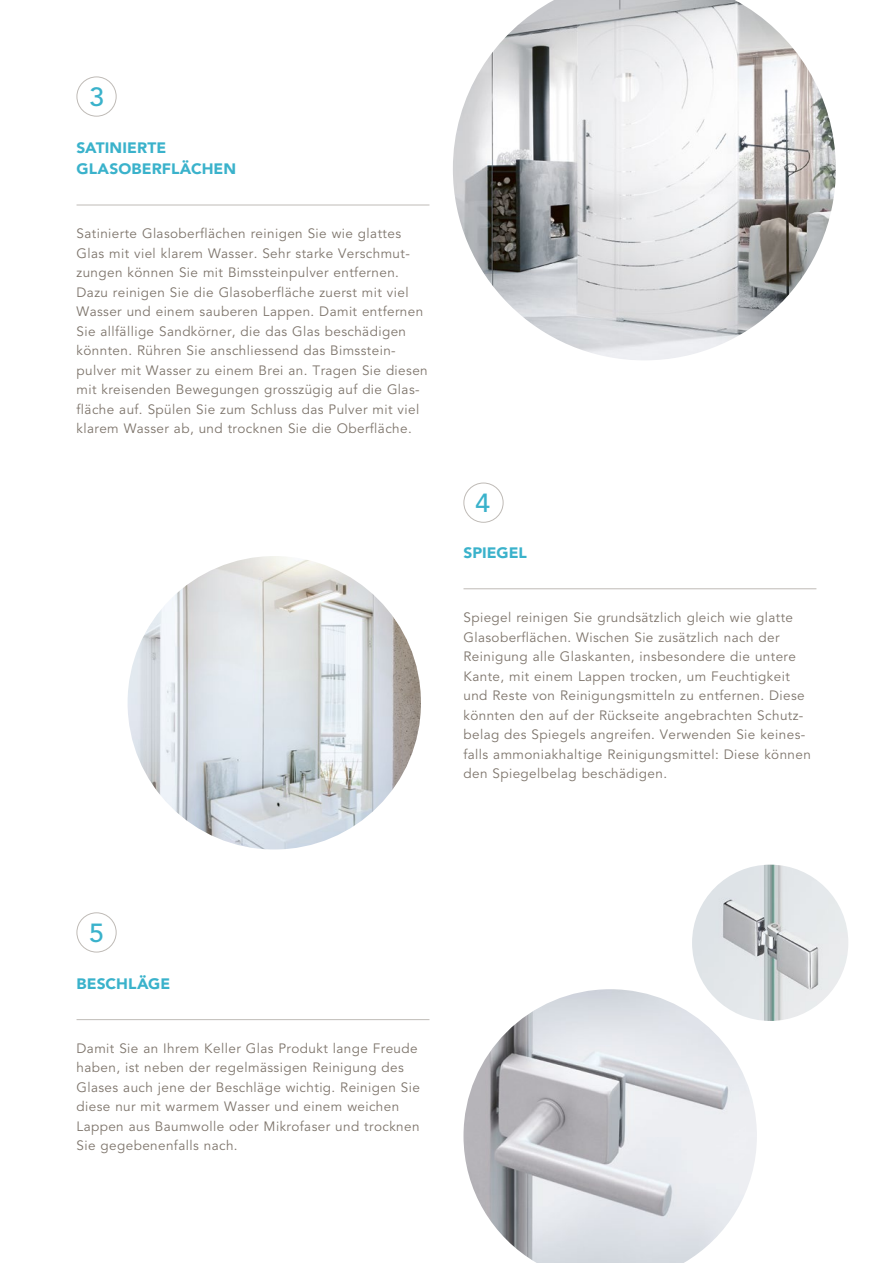
<style>
.page{position:relative;width:893px;height:1263px;background:#fff}
.page>*{position:absolute;margin:0;border:0;box-sizing:border-box;transform-origin:0 0}
.t1{font:500 25.95px "Avenir";color:#3ab2cb;scale:1.04 1}
.t2{font:900 15px/21px "Avenir";letter-spacing:.005em;color:#3ab2cb;scale:1.04 1}
.t3{font:13.5px/19.5px "Avenir";letter-spacing:.03em;color:#7e756c}
</style>
<div class="page">
<div style="left:463px;top:483px;width:40px;height:40px;border:1px solid #7e756c;border-radius:50%"></div>
<div style="left:77px;top:77px;width:40px;height:40px;border:1px solid #7e756c;border-radius:50%"></div>
<hr style="left:77px;top:205px;width:352px;height:1px;background:#7e756c">
<img style="left:453px;top:0;width:383px;height:360px">
<hr style="left:463px;top:588px;width:353px;height:1px;background:#7e756c">
<img style="left:128px;top:556px;width:293px;height:293px;border-radius:147px">
<div style="left:77px;top:912px;width:40px;height:40px;border:1px solid #7e756c;border-radius:50%"></div>
<hr style="left:77px;top:1019px;width:352px;height:1px;background:#7e756c">
<img style="left:463px;top:989px;width:294px;height:274px">
<img style="left:692px;top:865px;width:156px;height:156px;border-radius:78px">
<h1 class="t1" style="left:89px;top:82px;width:16px">3</h1>
<p class="t2" style="left:77px;top:138px;width:155px">SATINIERTE<br>GLASOBERFLÄCHEN</p>
<p class="t3" style="left:77px;top:224px;width:353px">Satinierte Glasoberflächen reinigen Sie wie glattes Glas mit viel klarem Wasser. Sehr starke Verschmut&shy;zungen können Sie mit Bimssteinpulver entfernen.<br>Dazu reinigen Sie die Glasoberfläche zuerst mit viel Wasser und einem sauberen Lappen. Damit entfernen Sie allfällige Sandkörner, die das Glas beschädigen könnten. Rühren Sie anschliessend das Bimsstein&shy;pulver mit Wasser zu einem Brei an. Tragen Sie diesen mit kreisenden Bewegungen grosszügig auf die Glas&shy;fläche auf. Spülen Sie zum Schluss das Pulver mit viel klarem Wasser ab, und trocknen Sie die Oberfläche.</p>
<h1 class="t1" style="left:475px;top:488px;width:16px">4</h1>
<p class="t2" style="left:463px;top:542px;width:63px">SPIEGEL</p>
<p class="t3" style="left:463px;top:608px;width:349px">Spiegel reinigen Sie grundsätzlich gleich wie glatte Glasoberflächen. Wischen Sie zusätzlich nach der Reinigung alle Glaskanten, insbesondere die untere Kante, mit einem Lappen trocken, um Feuchtigkeit und Reste von Reinigungsmitteln zu entfernen. Diese könnten den auf der Rückseite angebrachten Schutz&shy;belag des Spiegels angreifen. Verwenden Sie keines&shy;falls ammoniakhaltige Reinigungsmittel: Diese können den Spiegelbelag beschädigen.</p>
<h1 class="t1" style="left:89px;top:917px;width:16px">5</h1>
<p class="t2" style="left:77px;top:973px;width:92px">BESCHLÄGE</p>
<p class="t3" style="left:77px;top:1039px;width:345px">Damit Sie an Ihrem Keller Glas Produkt lange Freude haben, ist neben der regelmässigen Reinigung des Glases auch jene der Beschläge wichtig. Reinigen Sie diese nur mit warmem Wasser und einem weichen Lappen aus Baumwolle oder Mikrofaser und trocknen Sie gegebenenfalls nach.</p>
</div>
